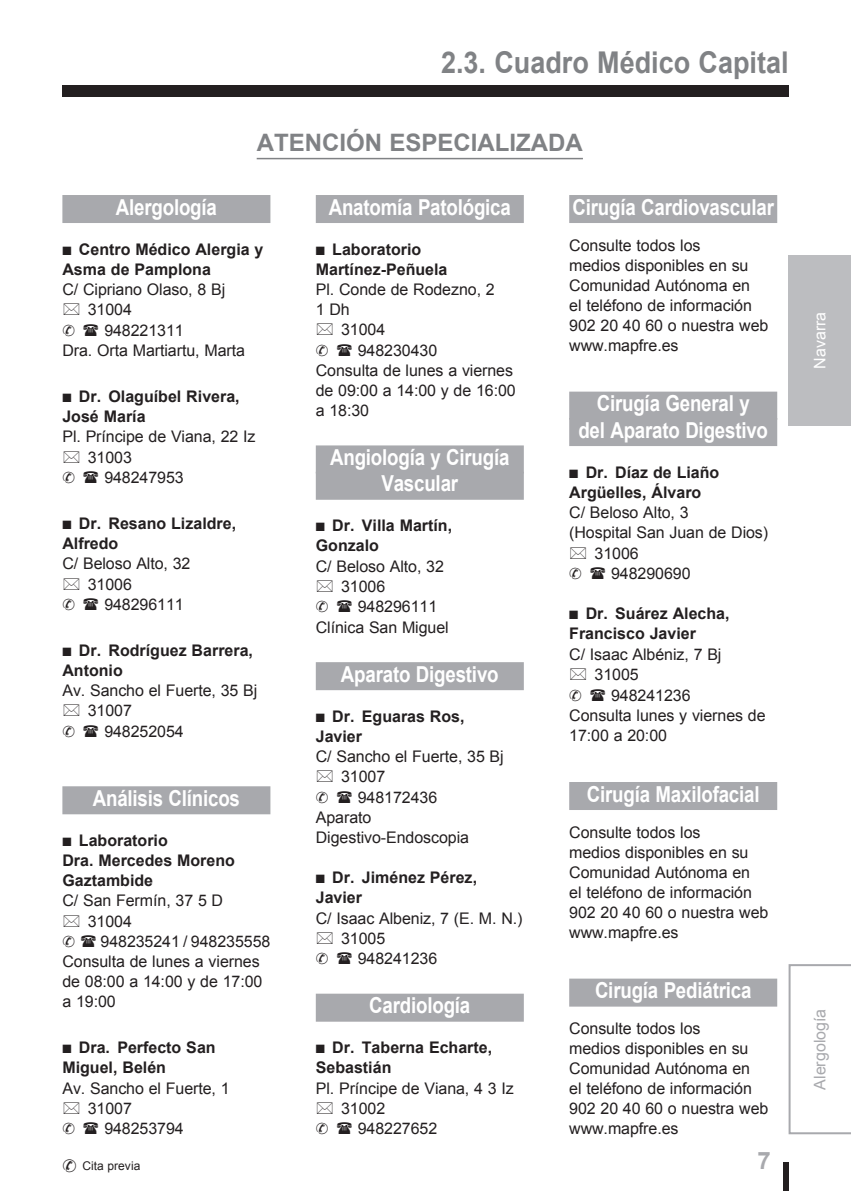
<style>
.page{position:relative;width:851px;height:1191px;background:#fff}
.page>*{position:absolute;margin:0;border:0;box-sizing:border-box;transform-origin:0 0}
.t1{font:700 30px "Arial";color:#808285;scale:.9 1}
.t2{font:700 24px "Arial";color:#808285}
.t3{font:700 24px "Arial";color:#a8a9ad}
.t4{font:700 22px/26.4px "Arial";letter-spacing:-.01em;color:#fff;text-align:center;scale:.85 1}
.t5{font:16px/20px "Arial";letter-spacing:-.005em;color:#231f20}
.t6{font:700 16px/20px "Arial";color:#231f20}
.t7{font:16px "Arial";color:#a8a9ad}
.t8{font:16px "Arial";color:#fff}
.t9{font:12px "Arial";color:#231f20}
</style>
<div class="page">
<div style="left:782px;top:1162px;width:6px;height:29px;background:#231f20"></div>
<div style="left:788px;top:255px;width:62px;height:170px;background:#bcbdc0"></div>
<div style="left:62px;top:85px;width:726px;height:11px;background:#231f20"></div>
<svg style="left:788px;top:964px;width:62px;height:170px"></svg>
<div style="left:62px;top:195px;width:208px;height:28px;background:#a8a9ad"></div>
<div style="left:62px;top:786px;width:208px;height:28px;background:#a8a9ad"></div>
<div style="left:316px;top:195px;width:207px;height:28px;background:#a8a9ad"></div>
<div style="left:316px;top:445px;width:207px;height:28px;background:#a8a9ad"></div>
<div style="left:316px;top:472px;width:207px;height:28px;background:#a8a9ad"></div>
<div style="left:316px;top:662px;width:207px;height:28px;background:#a8a9ad"></div>
<div style="left:316px;top:993px;width:207px;height:28px;background:#a8a9ad"></div>
<div style="left:569px;top:195px;width:208px;height:28px;background:#a8a9ad"></div>
<div style="left:569px;top:391px;width:208px;height:28px;background:#a8a9ad"></div>
<div style="left:569px;top:418px;width:208px;height:28px;background:#a8a9ad"></div>
<div style="left:569px;top:782px;width:208px;height:28px;background:#a8a9ad"></div>
<div style="left:569px;top:978px;width:208px;height:28px;background:#a8a9ad"></div>
<hr style="left:257px;top:158px;width:326px;height:1px;background:#808285">
<h1 class="t1" style="left:441px;top:46px;width:387px">2.3. Cuadro Médico Capital</h1>
<h2 class="t2" style="left:257px;top:129px;width:328px">ATENCIÓN ESPECIALIZADA</h2>
<h3 class="t4" style="left:116px;top:194px;width:120px">Alergología</h3>
<p class="t6" style="left:62px;top:239px;width:202px">■ Centro Médico Alergia y<br>Asma de Pamplona</p>
<p class="t5" style="left:88px;top:279px;width:139px;text-indent:-25px">C/ Cipriano Olaso, 8 Bj<br>31004</p>
<p class="t5" style="left:62px;top:320px;width:184px;text-indent:42px">948221311<br>Dra. Orta Martiartu, Marta</p>
<p class="t6" style="left:62px;top:386px;width:179px">■ Dr. Olaguíbel Rivera,<br>José María</p>
<p class="t5" style="left:88px;top:426px;width:169px;text-indent:-25px">Pl. Príncipe de Viana, 22 Iz<br>31003</p>
<p class="t5" style="left:104px;top:467px;width:81px">948247953</p>
<p class="t6" style="left:62px;top:513px;width:175px">■ Dr. Resano Lizaldre,<br>Alfredo</p>
<p class="t5" style="left:88px;top:553px;width:104px;text-indent:-25px">C/ Beloso Alto, 32<br>31006</p>
<p class="t5" style="left:104px;top:594px;width:81px">948296111</p>
<p class="t6" style="left:62px;top:640px;width:192px">■ Dr. Rodríguez Barrera,<br>Antonio</p>
<p class="t5" style="left:88px;top:680px;width:171px;text-indent:-25px">Av. Sancho el Fuerte, 35 Bj<br>31007</p>
<p class="t5" style="left:104px;top:721px;width:81px">948252054</p>
<h3 class="t4" style="left:93px;top:785px;width:175px">Análisis Clínicos</h3>
<p class="t6" style="left:62px;top:830px;width:174px">■ Laboratorio<br>Dra. Mercedes Moreno<br>Gaztambide</p>
<p class="t5" style="left:88px;top:890px;width:137px;text-indent:-25px">C/ San Fermín, 37 5 D<br>31004</p>
<p class="t5" style="left:62px;top:931px;width:209px;text-indent:38px">948235241 / 948235558<br>Consulta de lunes a viernes de 08:00 a 14:00 y de 17:00 a 19:00</p>
<p class="t6" style="left:62px;top:1037px;width:155px">■ Dra. Perfecto San<br>Miguel, Belén</p>
<p class="t5" style="left:88px;top:1077px;width:143px;text-indent:-25px">Av. Sancho el Fuerte, 1<br>31007</p>
<p class="t5" style="left:104px;top:1118px;width:81px">948253794</p>
<h3 class="t4" style="left:328px;top:194px;width:216px">Anatomía Patológica</h3>
<p class="t6" style="left:316px;top:239px;width:133px">■ Laboratorio<br>Martínez-Peñuela</p>
<p class="t5" style="left:316px;top:279px;width:180px">Pl. Conde de Rodezno, 2</p>
<p class="t5" style="left:316px;top:299px;width:35px">1 Dh</p>
<p class="t5" style="left:341px;top:320px;width:46px">31004</p>
<p class="t5" style="left:316px;top:340px;width:201px;text-indent:42px">948230430<br>Consulta de lunes a viernes de 09:00 a 14:00 y de 16:00 a 18:30</p>
<h3 class="t4" style="left:330px;top:444px;width:212px">Angiología y Cirugía<br>Vascular</h3>
<p class="t6" style="left:316px;top:516px;width:138px">■ Dr. Villa Martín,<br>Gonzalo</p>
<p class="t5" style="left:341px;top:556px;width:104px;text-indent:-25px">C/ Beloso Alto, 32<br>31006</p>
<p class="t5" style="left:316px;top:596px;width:134px;text-indent:42px">948296111<br>Clínica San Miguel</p>
<h3 class="t4" style="left:341px;top:661px;width:187px">Aparato Digestivo</h3>
<p class="t6" style="left:316px;top:706px;width:150px">■ Dr. Eguaras Ros,<br>Javier</p>
<p class="t5" style="left:341px;top:746px;width:164px;text-indent:-25px">C/ Sancho el Fuerte, 35 Bj<br>31007</p>
<p class="t5" style="left:316px;top:787px;width:155px;text-indent:42px">948172436<br>Aparato<br>Digestivo-Endoscopia</p>
<p class="t6" style="left:316px;top:867px;width:163px">■ Dr. Jiménez Pérez,<br>Javier</p>
<p class="t5" style="left:341px;top:907px;width:183px;text-indent:-25px">C/ Isaac Albeniz, 7 (E. M. N.)<br>31005</p>
<p class="t5" style="left:358px;top:948px;width:81px">948241236</p>
<h3 class="t4" style="left:369px;top:992px;width:120px">Cardiología</h3>
<p class="t6" style="left:316px;top:1037px;width:178px">■ Dr. Taberna Echarte,<br>Sebastián</p>
<p class="t5" style="left:341px;top:1077px;width:174px;text-indent:-25px">Pl. Príncipe de Viana, 4 3 Iz<br>31002</p>
<p class="t5" style="left:358px;top:1118px;width:81px">948227652</p>
<h3 class="t4" style="left:572px;top:194px;width:238px">Cirugía Cardiovascular</h3>
<p class="t5" style="left:569px;top:235px;width:201px">Consulte todos los<br>medios disponibles en su<br>Comunidad Autónoma en<br>el teléfono de información<br>902 20 40 60 o nuestra web www.mapfre.es</p>
<h3 class="t4" style="left:578px;top:390px;width:224px">Cirugía General y<br>del Aparato Digestivo</h3>
<p class="t6" style="left:569px;top:462px;width:152px">■ Dr. Díaz de Liaño<br>Argüelles, Álvaro</p>
<p class="t5" style="left:569px;top:503px;width:121px">C/ Beloso Alto, 3</p>
<p class="t5" style="left:569px;top:523px;width:200px">(Hospital San Juan de Dios)</p>
<p class="t5" style="left:594px;top:543px;width:46px">31006</p>
<p class="t5" style="left:611px;top:563px;width:81px">948290690</p>
<p class="t6" style="left:569px;top:604px;width:162px">■ Dr. Suárez Alecha,<br>Francisco Javier</p>
<p class="t5" style="left:594px;top:644px;width:128px;text-indent:-25px">C/ Isaac Albéniz, 7 Bj<br>31005</p>
<p class="t5" style="left:569px;top:685px;width:198px;text-indent:42px">948241236<br>Consulta lunes y viernes de<br>17:00 a 20:00</p>
<h3 class="t4" style="left:586px;top:780px;width:205px">Cirugía Maxilofacial</h3>
<p class="t5" style="left:569px;top:822px;width:201px">Consulte todos los<br>medios disponibles en su<br>Comunidad Autónoma en<br>el teléfono de información<br>902 20 40 60 o nuestra web www.mapfre.es</p>
<h3 class="t4" style="left:595px;top:977px;width:185px">Cirugía Pediátrica</h3>
<p class="t5" style="left:569px;top:1018px;width:201px">Consulte todos los<br>medios disponibles en su<br>Comunidad Autónoma en<br>el teléfono de información<br>902 20 40 60 o nuestra web www.mapfre.es</p>
<p class="t9" style="left:62px;top:1158px;width:79px">✆ Cita previa</p>
<h2 class="t3" style="left:757px;top:1147px;width:15px">7</h2>
<p class="t8" style="left:810px;top:369px;width:58px;rotate:-90deg">Navarra</p>
<p class="t7" style="left:810px;top:1089px;width:82px;rotate:-90deg">Alergología</p>
</div>
